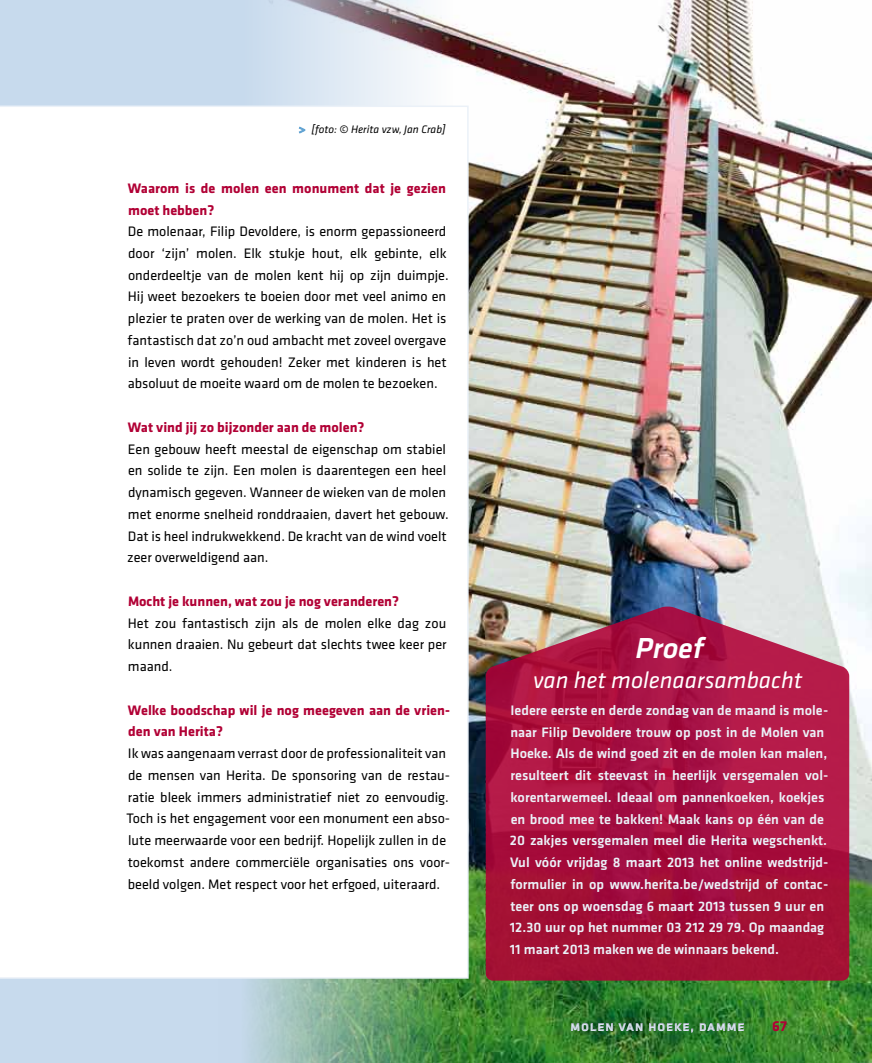
<style>
.page{position:relative;width:872px;height:1063px;background:#c7daed}
.page>*{position:absolute;margin:0;border:0;box-sizing:border-box;transform-origin:0 0}
.t1{font:italic 500 30px "Klavika";color:#fff}
.t2{font:italic 24px "Klavika";color:#fff}
.t3{font:700 15px "Klavika";color:#b10035}
.t4{font:14.25px/21.8px "Klavika";color:#000}
.t5{font:500 14.25px/21.8px "Klavika";color:#ebf1f8}
.t6{font:700 14.25px/21.8px "Klavika";color:#b10035}
.t7{font:13.5px "Klavika";letter-spacing:.08em;color:#dde8f4}
.t8{font:italic 11.25px "Klavika";color:#000}
.s1{font-weight:700;font-style:normal;color:#62a4d3}
</style>
<div class="page">
<img style="left:219px;top:0;width:653px;height:1063px">
<div style="left:0;top:106px;width:468px;height:873px;background:#fff"></div>
<svg style="left:486px;top:606px;width:363px;height:375px;background:#aa2048"></svg>
<svg style="left:570px;top:1022px;width:73px;height:10px"></svg>
<svg style="left:649px;top:1022px;width:44px;height:11px"></svg>
<svg style="left:699px;top:1022px;width:45px;height:9px"></svg>
<svg style="left:298px;top:126px;width:8px;height:8px"></svg>
<p class="t8" style="left:299px;top:123px;width:148px"><span class="s1">&gt;</span> [foto: © Herita vzw, Jan Crab]</p>
<p class="t6" style="left:128px;top:177px;width:319px">Waarom is de molen een monument dat je gezien moet hebben?</p>
<p class="t4" style="left:128px;top:221px;width:323px">De molenaar, Filip Devoldere, is enorm gepassioneerd door ‘zijn’ molen. Elk stukje hout, elk gebinte, elk onderdeeltje van de molen kent hij op zijn duimpje.<br>Hij weet bezoekers te boeien door met veel animo en plezier te praten over de werking van de molen. Het is fantastisch dat zo’n oud ambacht met zoveel overgave in leven wordt gehouden! Zeker met kinderen is het absoluut de moeite waard om de molen te bezoeken.</p>
<p class="t6" style="left:128px;top:417px;width:238px">Wat vind jij zo bijzonder aan de molen?</p>
<p class="t4" style="left:127px;top:438px;width:323px">Een gebouw heeft meestal de eigenschap om stabiel en solide te zijn. Een molen is daarentegen een heel dynamisch gegeven. Wanneer de wieken van de molen met enorme snelheid ronddraaien, davert het gebouw.<br>Dat is heel indrukwekkend. De kracht van de wind voelt zeer overweldigend aan.</p>
<p class="t6" style="left:128px;top:591px;width:272px">Mocht je kunnen, wat zou je nog veranderen?</p>
<p class="t4" style="left:128px;top:612px;width:320px;text-align:justify">Het zou fantastisch zijn als de molen elke dag zou kunnen draaien. Nu gebeurt dat slechts twee keer per maand.</p>
<p class="t6" style="left:128px;top:699px;width:323px">Welke boodschap wil je nog meegeven aan de vrien&shy;den van Herita?</p>
<p class="t4" style="left:126px;top:743px;width:325px">Ik was aangenaam verrast door de professionaliteit van de mensen van Herita. De sponsoring van de restau&shy;ratie bleek immers administratief niet zo eenvoudig.<br>Toch is het engagement voor een monument een abso&shy;lute meerwaarde voor een bedrijf. Hopelijk zullen in de toekomst andere commerciële organisaties ons voor&shy;beeld volgen. Met respect voor het erfgoed, uiteraard.</p>
<h1 class="t1" style="left:634px;top:631px;width:76px">Proef</h1>
<h2 class="t2" style="left:533px;top:667px;width:271px">van het molenaarsambacht</h2>
<p class="t5" style="left:510px;top:699px;width:320px">Iedere eerste en derde zondag van de maand is mole&shy;naar Filip Devoldere trouw op post in de Molen van Hoeke. Als de wind goed zit en de molen kan malen, resulteert dit steevast in heerlijk versgemalen vol&shy;korentarwemeel. Ideaal om pannenkoeken, koekjes en brood mee te bakken! Maak kans op één van de 20 zakjes versgemalen meel die Herita wegschenkt.<br>Vul vóór vrijdag 8 maart 2013 het online wedstrijd&shy;formulier in op www.herita.be/wedstrijd of contac&shy;teer ons op woensdag 6 maart 2013 tussen 9 uur en 12.30 uur op het nummer 03 212 29 79. Op maandag 11 maart 2013 maken we de winnaars bekend.</p>
<p class="t7" style="left:570px;top:1019px;width:175px">molen van hoeke, damme</p>
<p class="t3" style="left:772px;top:1017px;width:16px">67</p>
</div>
